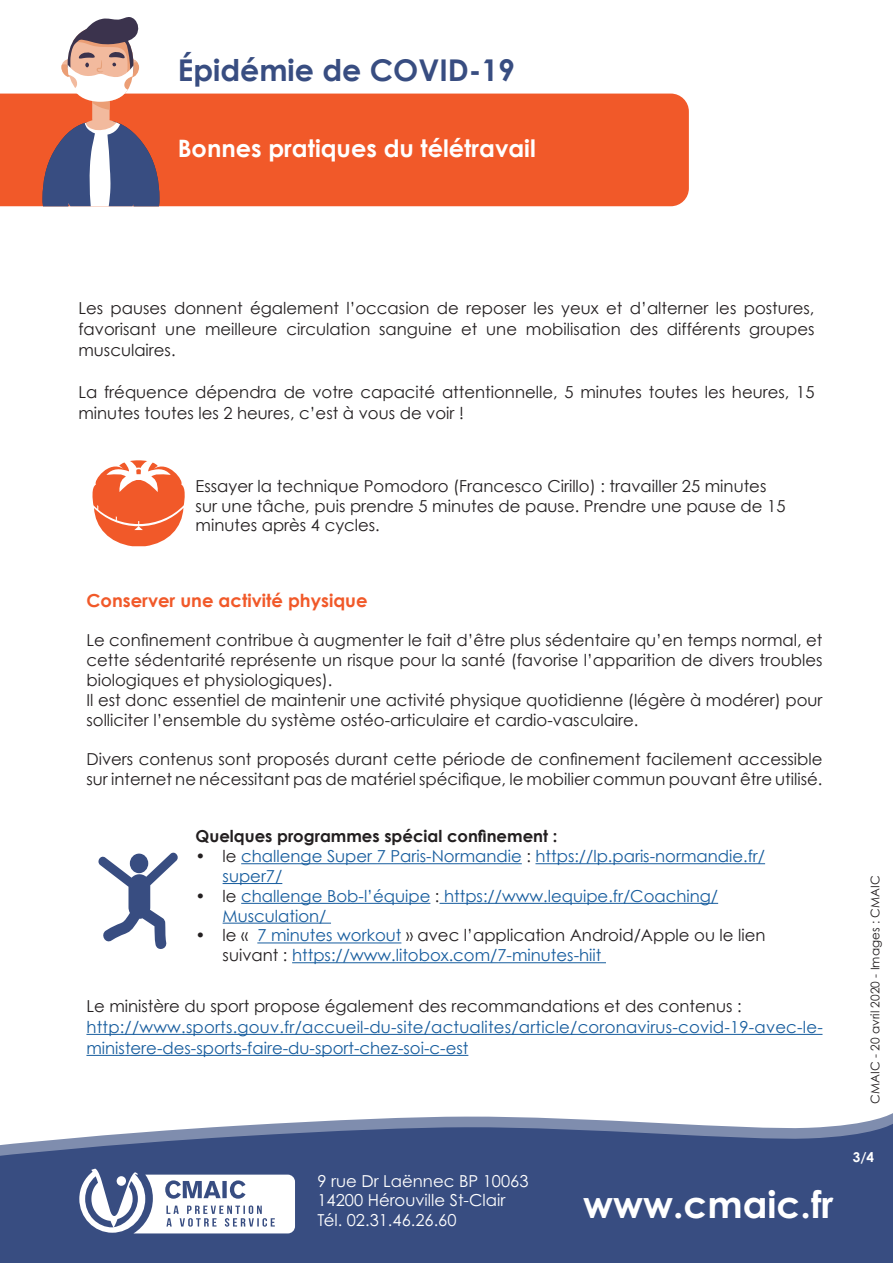
<style>
.page{position:relative;width:893px;height:1263px;background:#fff}
.page>*{position:absolute;margin:0;border:0;box-sizing:border-box;transform-origin:0 0}
.t1{font:700 37.5px "Century Gothic Pro";color:#fff}
.t2{font:700 30px "Century Gothic";color:#384d81}
.t3{font:700 24px "Century Gothic";color:#fff}
.t4{font:700 18px "Century Gothic";color:#f15929}
.t5{font:16.5px/19.8px "Century Gothic";color:#231f20}
.t6{font:16.5px/19.8px "Century Gothic";color:#175d9e}
.t7{font:16.5px/19.8px "Century Gothic Pro";color:#fff}
.t8{font:700 16.5px "Century Gothic";color:#231f20}
.t9{font:700 13.5px "Century Gothic";color:#fff}
.t10{font:12px "Century Gothic Pro";color:#231f20}
.s1{color:#231f20}
</style>
<div class="page">
<svg style="left:0;top:1113px;width:893px;height:150px;background:#4f628f"></svg>
<svg style="left:79px;top:1168px;width:216px;height:65px"></svg>
<div style="left:0;top:94px;width:689px;height:112px;background:#f15929"></div>
<div style="left:92px;top:92px;width:18px;height:35px;background:#f2ba9e;border-radius:9px"></div>
<svg style="left:61px;top:17px;width:78px;height:93px"></svg>
<svg style="left:42px;top:119px;width:117px;height:87px;background:#7d6c82"></svg>
<hr style="left:241px;top:863px;width:281px;height:1px;background:#175d9e">
<hr style="left:535px;top:863px;width:230px;height:1px;background:#175d9e">
<hr style="left:223px;top:883px;width:59px;height:1px;background:#175d9e">
<hr style="left:241px;top:903px;width:189px;height:1px;background:#175d9e">
<hr style="left:440px;top:903px;width:278px;height:1px;background:#175d9e">
<hr style="left:223px;top:923px;width:108px;height:1px;background:#175d9e">
<hr style="left:257px;top:942px;width:144px;height:1px;background:#175d9e">
<hr style="left:292px;top:962px;width:314px;height:1px;background:#175d9e">
<hr style="left:86px;top:1034px;width:736px;height:1px;background:#175d9e">
<hr style="left:86px;top:1055px;width:382px;height:1px;background:#175d9e">
<svg style="left:98px;top:852px;width:80px;height:97px"></svg>
<svg style="left:92px;top:460px;width:93px;height:86px"></svg>
<p class="t2" style="left:178px;top:47px;width:339px">Épidémie de COVID-19</p>
<p class="t3" style="left:178px;top:131px;width:360px">Bonnes pratiques du télétravail</p>
<p class="t5" style="left:78px;top:298px;width:738px;line-height:21px;text-align:justify">Les pauses donnent également l’occasion de reposer les yeux et d’alterner les postures, favorisant une meilleure circulation sanguine et une mobilisation des différents groupes musculaires.</p>
<p class="t5" style="left:78px;top:382px;width:737px;line-height:21px">La fréquence dépendra de votre capacité attentionnelle, 5 minutes toutes les heures, 15 minutes toutes les 2 heures, c’est à vous de voir !</p>
<p class="t5" style="left:196px;top:476px;width:591px">Essayer la technique Pomodoro (Francesco Cirillo) : travailler 25 minutes sur une tâche, puis prendre 5 minutes de pause. Prendre une pause de 15 minutes après 4 cycles.</p>
<p class="t4" style="left:86px;top:586px;width:283px">Conserver une activité physique</p>
<p class="t5" style="left:86px;top:630px;width:738px;text-align:justify">Le confinement contribue à augmenter le fait d’être plus sédentaire qu’en temps normal, et cette sédentarité représente un risque pour la santé (favorise l’apparition de divers troubles biologiques et physiologiques).</p>
<p class="t5" style="left:86px;top:690px;width:738px">Il est donc essentiel de maintenir une activité physique quotidienne (légère à modérer) pour solliciter l’ensemble du système ostéo-articulaire et cardio-vasculaire.</p>
<p class="t5" style="left:86px;top:749px;width:737px">Divers contenus sont proposés durant cette période de confinement facilement accessible sur internet ne nécessitant pas de matériel spécifique, le mobilier commun pouvant être utilisé.</p>
<p class="t8" style="left:196px;top:824px;width:363px">Quelques programmes spécial confinement :</p>
<p class="t6" style="left:223px;top:846px;width:544px;text-indent:-27px"><span class="s1">• le</span> challenge Super 7 Paris-Normandie <span class="s1">:</span> https://lp.paris-normandie.fr/ super7/</p>
<p class="t6" style="left:223px;top:886px;width:497px;text-indent:-27px"><span class="s1">• le</span> challenge Bob-l’équipe <span class="s1">:</span> https://www.lequipe.fr/Coaching/<br>Musculation/</p>
<p class="t6" style="left:223px;top:925px;width:544px;text-indent:-27px"><span class="s1">• le «</span> 7 minutes workout <span class="s1">» avec l’application Android/Apple ou le lien suivant :</span> https://www.litobox.com/7-minutes-hiit</p>
<p class="t5" style="left:86px;top:996px;width:657px">Le ministère du sport propose également des recommandations et des contenus :</p>
<p class="t6" style="left:86px;top:1016px;width:738px;line-height:21px">http://www.sports.gouv.fr/accueil-du-site/actualites/article/coronavirus-covid-19-avec-le&shy;ministere-des-sports-faire-du-sport-chez-soi-c-est</p>
<p class="t10" style="left:868px;top:1103px;width:229px;rotate:-90deg">CMAIC - 20 avril 2020 - Images : CMAIC</p>
<p class="t9" style="left:833px;top:1147px;width:42px">3/33/4</p>
<p class="t7" style="left:317px;top:1170px;width:213px">9 rue Dr Laënnec BP 10063<br>14200 Hérouville St-Clair<br>Tél. 02.31.46.26.60</p>
<h1 class="t1" style="left:583px;top:1181px;width:252px">www.cmaic.fr</h1>
</div>
